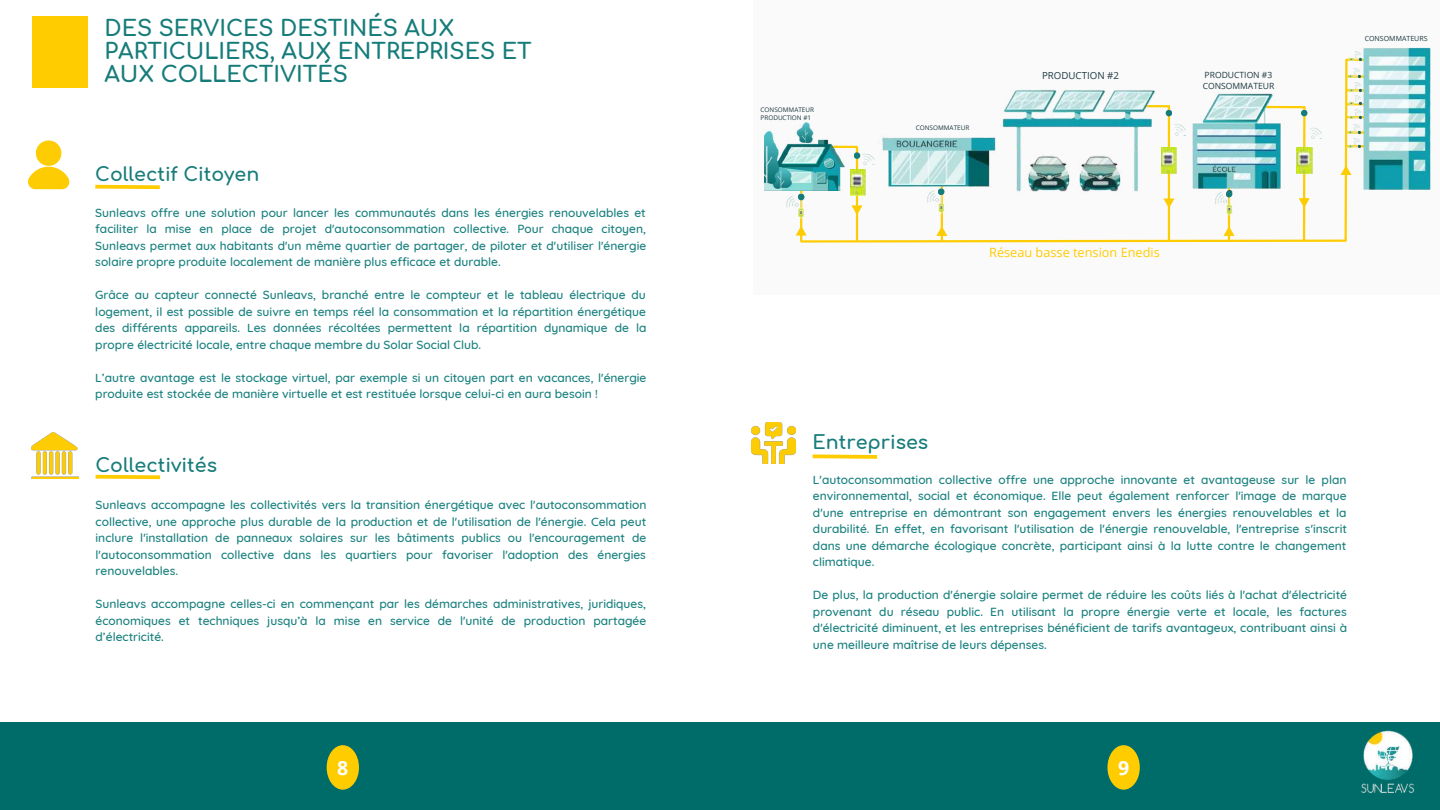
<style>
.page{position:relative;width:1440px;height:810px;background:#fff}
.page>*{position:absolute;margin:0;border:0;box-sizing:border-box;transform-origin:0 0}
.t1{font:700 22px/23.2px "Comfortaa";color:#167c7a}
.t2{font:700 19.5px "Open Sans";color:#fff}
.t3{font:700 19px "Comfortaa";color:#167c7a}
.t4{font:12.8px "Open Sans";color:#fecc03}
.t5{font:500 12px/16.5px "Quicksand";color:#19817f;text-align:justify}
.t6{font:9.7px "Open Sans";color:#1c3941}
.t7{font:8.6px/11.4px "Open Sans";color:#1c3941}
.t8{font:7px "Open Sans";color:#1c3941}
.t9{font:6.4px/8.5px "Open Sans";color:#1c3941}
</style>
<div class="page">
<div style="left:0;top:723px;width:1440px;height:87px;background:#006c69"></div>
<div style="left:32px;top:16px;width:55px;height:72px;background:#fc0"></div>
<svg style="left:95px;top:184px;width:65px;height:6px"></svg>
<svg style="left:28px;top:140px;width:41px;height:49px"></svg>
<svg style="left:95px;top:474px;width:66px;height:6px"></svg>
<img style="left:32px;top:432px;width:46px;height:47px">
<svg style="left:812px;top:454px;width:66px;height:5px"></svg>
<img style="left:752px;top:423px;width:44px;height:41px">
<div style="left:753px;top:0;width:687px;height:295px;background:#fbfafa"></div>
<img style="left:764px;top:131px;width:32px;height:59px">
<img style="left:1361px;top:47px;width:70px;height:143px">
<img style="left:1352px;top:138px;width:9px;height:11px">
<img style="left:786px;top:195px;width:10px;height:13px">
<svg style="left:796px;top:58px;width:556px;height:185px"></svg>
<img style="left:1348px;top:106px;width:14px;height:31px">
<img style="left:1349px;top:96px;width:13px;height:13px">
<img style="left:1348px;top:66px;width:14px;height:30px">
<img style="left:1349px;top:48px;width:13px;height:16px">
<img style="left:1361px;top:730px;width:53px;height:63px">
<div style="left:327px;top:745px;width:32px;height:45px;background:#fc0;border-radius:50%"></div>
<div style="left:1107px;top:745px;width:33px;height:45px;background:#fc0;border-radius:50%"></div>
<h1 class="t1" style="left:105px;top:17px;width:429px">DES SERVICES DESTINÉS AUX<br>PARTICULIERS, AUX ENTREPRISES ET<br>AUX COLLECTIVITÉS</h1>
<h3 class="t3" style="left:95px;top:165px;width:166px">Collectif Citoyen</h3>
<p class="t5" style="left:95px;top:204px;width:553px">Sunleavs offre une solution pour lancer les communautés dans les énergies renouvelables et faciliter la mise en place de projet d'autoconsommation collective. Pour chaque citoyen, Sunleavs permet aux habitants d'un même quartier de partager, de piloter et d'utiliser l'énergie solaire propre produite localement de manière plus efficace et durable.</p>
<p class="t5" style="left:95px;top:287px;width:553px">Grâce au capteur connecté Sunleavs, branché entre le compteur et le tableau électrique du logement, il est possible de suivre en temps réel la consommation et la répartition énergétique des différents appareils. Les données récoltées permettent la répartition dynamique de la propre électricité locale, entre chaque membre du Solar Social Club.</p>
<p class="t5" style="left:95px;top:369px;width:553px">L’autre avantage est le stockage virtuel, par exemple si un citoyen part en vacances, l'énergie produite est stockée de manière virtuelle et est restituée lorsque celui-ci en aura besoin !</p>
<h3 class="t3" style="left:96px;top:455px;width:123px">Collectivités</h3>
<p class="t5" style="left:96px;top:497px;width:552px">Sunleavs accompagne les collectivités vers la transition énergétique avec l'autoconsommation collective, une approche plus durable de la production et de l'utilisation de l'énergie. Cela peut inclure l'installation de panneaux solaires sur les bâtiments publics ou l'encouragement de l'autoconsommation collective dans les quartiers pour favoriser l'adoption des énergies renouvelables.</p>
<p class="t5" style="left:96px;top:596px;width:552px">Sunleavs accompagne celles-ci en commençant par les démarches administratives, juridiques, économiques et techniques jusqu’à la mise en service de l'unité de production partagée d’électricité.</p>
<p class="t9" style="left:761px;top:105px;width:55px">CONSOMMATEUR<br>PRODUCTION #1</p>
<p class="t9" style="left:916px;top:123px;width:55px">CONSOMMATEUR</p>
<p class="t6" style="left:1042px;top:69px;width:78px">PRODUCTION #2</p>
<p class="t7" style="left:1203px;top:69px;width:73px">PRODUCTION #3<br>CONSOMMATEUR</p>
<p class="t4" style="left:989px;top:243px;width:172px">Réseau basse tension Enedis</p>
<p class="t8" style="left:1365px;top:33px;width:64px">CONSOMMATEURS</p>
<h3 class="t3" style="left:813px;top:432px;width:117px">Entreprises</h3>
<p class="t5" style="left:813px;top:471px;width:536px">L'autoconsommation collective offre une approche innovante et avantageuse sur le plan environnemental, social et économique. Elle peut également renforcer l'image de marque d'une entreprise en démontrant son engagement envers les énergies renouvelables et la durabilité. En effet, en favorisant l'utilisation de l'énergie renouvelable, l'entreprise s'inscrit dans une démarche écologique concrète, participant ainsi à la lutte contre le changement climatique.</p>
<p class="t5" style="left:813px;top:587px;width:536px">De plus, la production d'énergie solaire permet de réduire les coûts liés à l'achat d'électricité provenant du réseau public. En utilisant la propre énergie verte et locale, les factures d'électricité diminuent, et les entreprises bénéficient de tarifs avantageux, contribuant ainsi à une meilleure maîtrise de leurs dépenses.</p>
<h2 class="t2" style="left:337px;top:754px;width:13px">8</h2>
<h2 class="t2" style="left:1118px;top:754px;width:13px">9</h2>
</div>
